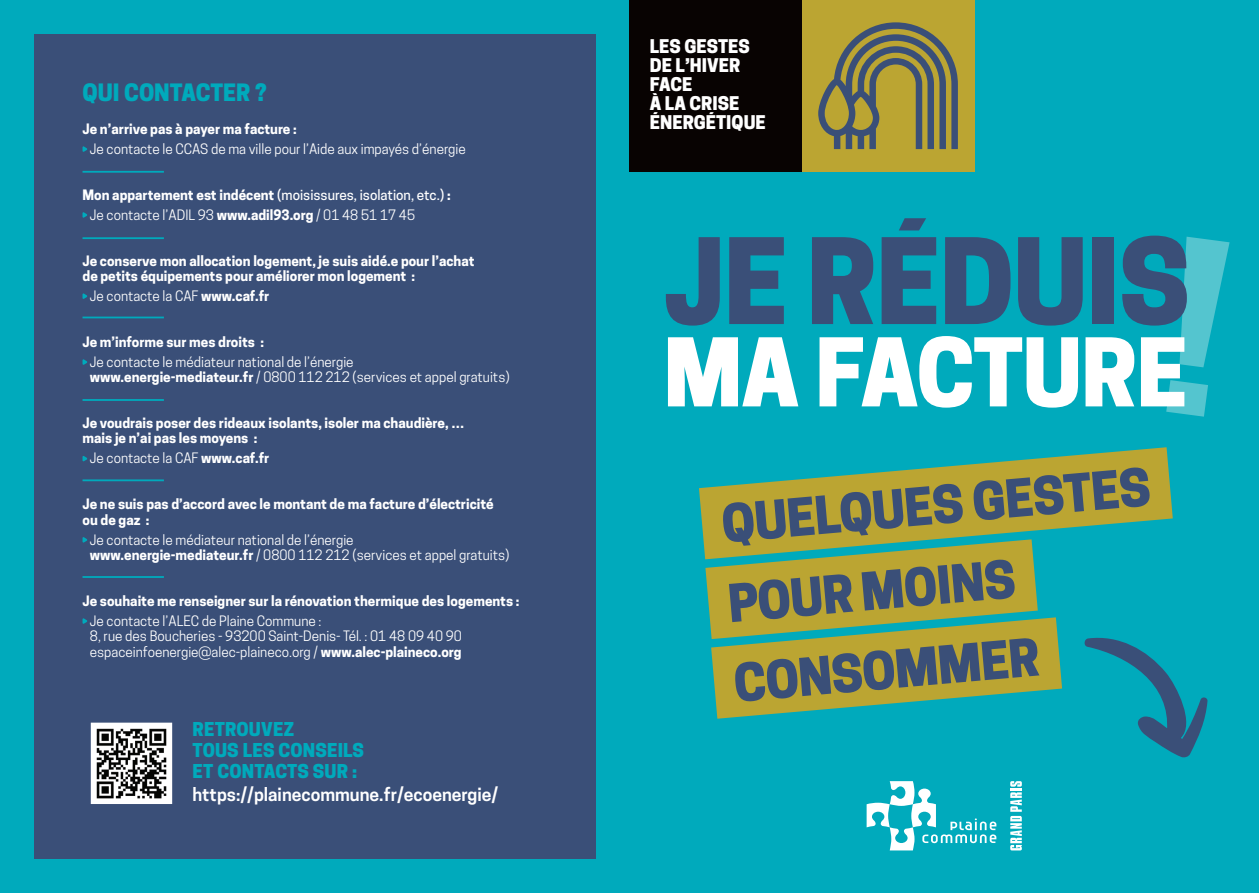
<style>
.page{position:relative;width:1259px;height:893px;background:#00aabc}
.page>*{position:absolute;margin:0;border:0;box-sizing:border-box;transform-origin:0 0}
.t1{font:800 111.3px "Cooper Hewitt";letter-spacing:-.01em;color:#3a4f78}
.t2{font:800 88.65px "Cooper Hewitt";letter-spacing:-.01em;color:#fff}
.t3{font:800 49.05px "Cooper Hewitt";color:#3a4f78}
.t4{font:800 22.5px "Cooper Hewitt";color:#00aabc}
.t5{font:800 18px/21.1px "Cooper Hewitt";letter-spacing:.01em;color:#00aabc}
.t6{font:800 17.7px/19px "Cooper Hewitt";color:#fff}
.t7{font:600 17.55px "Cooper Hewitt";color:#fff}
.t8{font:700 13.5px/15.3px "Cooper Hewitt";color:#fff}
.t9{font:13.5px/15.3px "Cooper Hewitt";color:#fff}
.s1{font-weight:500}
.s2{font-weight:400}
.s3{font-weight:700}
</style>
<div class="page">
<div style="left:34px;top:34px;width:561px;height:825px;background:#3a4f78"></div>
<div style="left:629px;top:0;width:173px;height:172px;background:#080302"></div>
<div style="left:802px;top:0;width:172px;height:172px;background:#bba532"></div>
<svg style="left:1166px;top:237px;width:63px;height:180px"></svg>
<svg style="left:818px;top:22px;width:140px;height:127px"></svg>
<svg style="left:1010px;top:781px;width:12px;height:69px"></svg>
<svg style="left:866px;top:781px;width:130px;height:69px"></svg>
<svg style="left:699px;top:447px;width:473px;height:109px;fill:#bba532"></svg>
<svg style="left:705px;top:539px;width:357px;height:180px"></svg>
<svg style="left:1084px;top:637px;width:123px;height:121px"></svg>
<svg style="left:82px;top:146px;width:5px;height:6px"></svg>
<svg style="left:82px;top:212px;width:5px;height:6px"></svg>
<svg style="left:82px;top:293px;width:5px;height:6px"></svg>
<svg style="left:82px;top:359px;width:5px;height:6px"></svg>
<svg style="left:82px;top:456px;width:5px;height:6px"></svg>
<svg style="left:82px;top:537px;width:5px;height:6px"></svg>
<svg style="left:82px;top:618px;width:5px;height:6px"></svg>
<hr style="left:82px;top:171px;width:82px;height:2px;background:#00aabc">
<hr style="left:82px;top:237px;width:82px;height:2px;background:#00aabc">
<hr style="left:82px;top:317px;width:82px;height:1px;background:#00aabc">
<hr style="left:82px;top:399px;width:82px;height:2px;background:#00aabc">
<hr style="left:82px;top:479px;width:82px;height:2px;background:#00aabc">
<hr style="left:82px;top:576px;width:82px;height:2px;background:#00aabc">
<svg style="left:90px;top:722px;width:83px;height:82px"></svg>
<img style="left:93px;top:725px;width:77px;height:77px">
<h3 class="t4" style="left:82px;top:80px;width:186px">QUI CONTACTER ?</h3>
<p class="t8" style="left:82px;top:121px;width:216px">Je n’arrive pas à payer ma facture :</p>
<p class="t9" style="left:90px;top:141px;width:377px">Je contacte le CCAS de ma ville pour l’Aide aux impayés d’énergie</p>
<p class="t8" style="left:90px;top:184px;width:362px;line-height:20.2px;text-indent:-7px">Mon appartement est indécent <span class="s1">(moisissures, isolation, etc.)</span> :<br><span class="s2">Je contacte l’ADIL 93</span> www.adil93.org <span class="s2">/ 01 48 51 17 45</span></p>
<p class="t8" style="left:82px;top:253px;width:393px">Je conserve mon allocation logement, je suis aidé.e pour l’achat de petits équipements pour améliorer mon logement :</p>
<p class="t9" style="left:90px;top:288px;width:181px">Je contacte la CAF <span class="s3">www.caf.fr</span></p>
<p class="t8" style="left:82px;top:334px;width:183px">Je m’informe sur mes droits :</p>
<p class="t9" style="left:90px;top:354px;width:421px">Je contacte le médiateur national de l’énergie <span class="s3">www.energie-mediateur.fr</span> / 0800 112 212 (services et appel gratuits)</p>
<p class="t8" style="left:82px;top:415px;width:384px">Je voudrais poser des rideaux isolants, isoler ma chaudière, … mais je n’ai pas les moyens :</p>
<p class="t9" style="left:90px;top:451px;width:181px">Je contacte la CAF <span class="s3">www.caf.fr</span></p>
<p class="t8" style="left:82px;top:496px;width:413px">Je ne suis pas d’accord avec le montant de ma facture d’électricité ou de gaz :</p>
<p class="t9" style="left:90px;top:532px;width:421px">Je contacte le médiateur national de l’énergie <span class="s3">www.energie-mediateur.fr</span> / 0800 112 212 (services et appel gratuits)</p>
<p class="t8" style="left:82px;top:593px;width:438px">Je souhaite me renseigner sur la rénovation thermique des logements :</p>
<p class="t9" style="left:90px;top:613px;width:374px">Je contacte l’ALEC de Plaine Commune :<br>8, rue des Boucheries - 93200 Saint-Denis- Tél. : 01 48 09 40 90 espaceinfoenergie@alec-plaineco.org / <span class="s3">www.alec-plaineco.org</span></p>
<h3 class="t5" style="left:193px;top:719px;width:173px">RETROUVEZ<br>TOUS LES CONSEILS<br>ET CONTACTS SUR :</h3>
<p class="t7" style="left:193px;top:784px;width:307px">https://plainecommune.fr/ecoenergie/</p>
<h3 class="t6" style="left:650px;top:37px;width:117px">LES GESTES<br>DE L’HIVER<br>FACE<br>À LA CRISE<br>ÉNERGÉTIQUE</h3>
<h1 class="t1" style="left:663px;top:216px;width:528px">JE RÉDUIS</h1>
<h2 class="t2" style="left:663px;top:320px;width:526px">MA FACTURE</h2>
<h3 class="t3" style="left:719px;top:495px;width:432px;rotate:-5deg">QUELQUES GESTES</h3>
<h3 class="t3" style="left:725px;top:575px;width:290px;rotate:-5deg">POUR MOINS</h3>
<h3 class="t3" style="left:731px;top:655px;width:308px;rotate:-5deg">CONSOMMER</h3>
</div>
